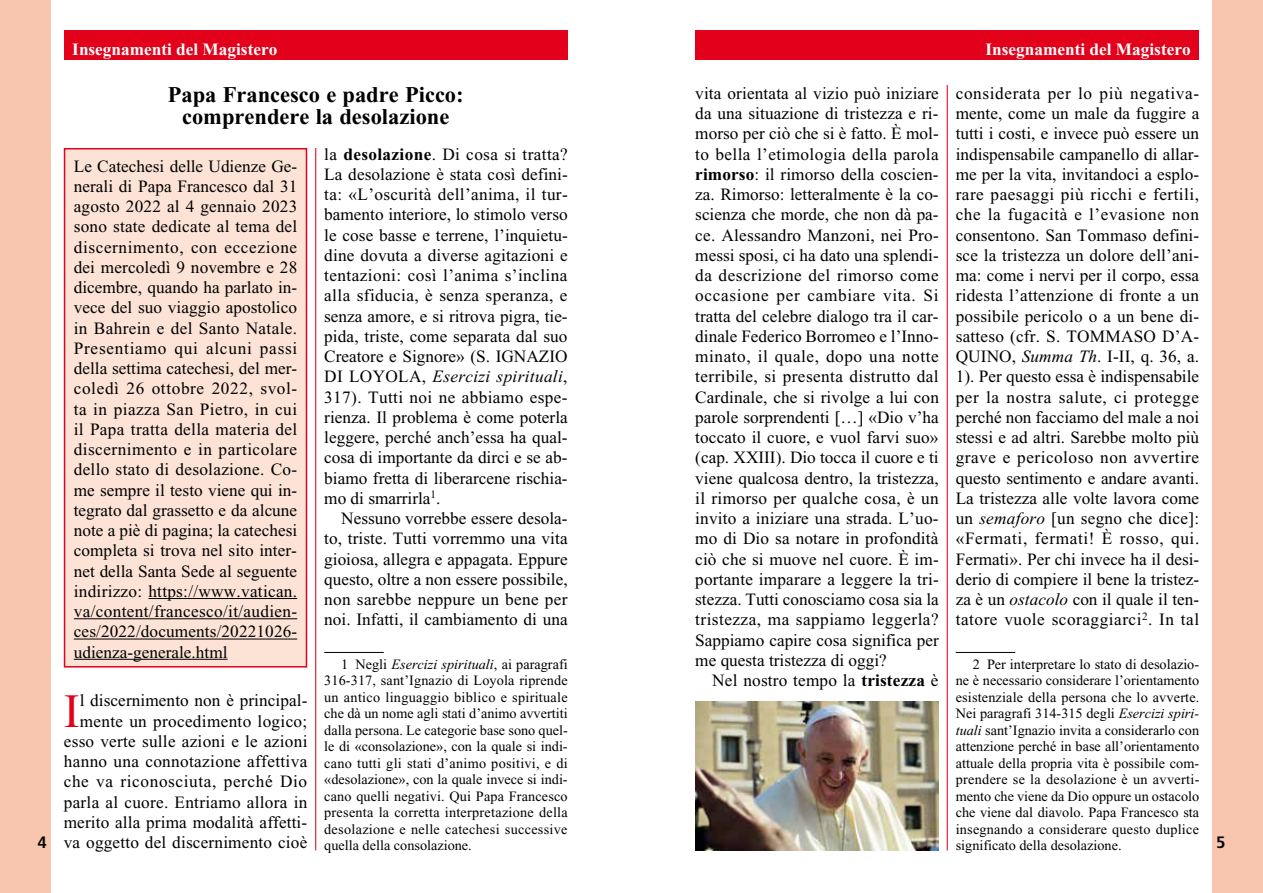
<style>
.page{position:relative;width:1263px;height:893px;background:#fff}
.page>*{position:absolute;margin:0;border:0;box-sizing:border-box;transform-origin:0 0}
.t1{font:47.85px "Times New Roman";color:#e2001a}
.t2{font:700 22.5px/22px "Times New Roman";color:#000;text-align:center}
.t3{font:17.25px/20.2px "Times New Roman";letter-spacing:.005em;color:#000;text-align:justify}
.t4{font:700 17.25px "Times New Roman";color:#fff}
.t5{font:700 condensed 16.5px "Frutiger";color:#000;scale:1.1 1}
.t6{font:14.25px/16.5px "Times New Roman";color:#000;text-align:justify}
.s1{font-weight:700}
.s2{font-style:italic}
</style>
<div class="page">
<hr style="left:947px;top:85px;width:1px;height:765px;background:#e2001a">
<div style="left:64px;top:30px;width:504px;height:30px;background:#e2001a"></div>
<div style="left:0;top:0;width:51px;height:893px;background:#f8c5ae"></div>
<div style="left:695px;top:30px;width:504px;height:30px;background:#e2001a"></div>
<div style="left:1212px;top:0;width:51px;height:893px;background:#f8c5ae"></div>
<hr style="left:315px;top:148px;width:1px;height:702px;background:#e2001a">
<hr style="left:956px;top:652px;width:59px;height:1px;background:#000">
<hr style="left:324px;top:652px;width:60px;height:1px;background:#000">
<div style="left:65px;top:149px;width:241px;height:518px;background:#fce3d6"></div>
<hr style="left:148px;top:598px;width:149px;height:1px;background:#000">
<hr style="left:74px;top:618px;width:223px;height:1px;background:#000">
<hr style="left:74px;top:639px;width:223px;height:1px;background:#000">
<hr style="left:74px;top:659px;width:154px;height:1px;background:#000">
<div style="left:64px;top:148px;width:243px;height:520px;border:2px solid #e2001a"></div>
<img style="left:695px;top:701px;width:244px;height:149px">
<p class="t4" style="left:72px;top:40px;width:207px">Insegnamenti del Magistero</p>
<p class="t4" style="left:985px;top:40px;width:207px">Insegnamenti del Magistero</p>
<p class="t3" style="left:695px;top:83px;width:245px">vita orientata al vizio può iniziare da una situazione di tristezza e ri&shy;morso per ciò che si è fatto. È mol&shy;to bella l’etimologia della parola <span class="s1">rimorso</span>: il rimorso della coscien&shy;za. Rimorso: letteralmente è la co&shy;scienza che morde, che non dà pa&shy;ce. Alessandro Manzoni, nei Pro&shy;messi sposi, ci ha dato una splendi&shy;da descrizione del rimorso come occasione per cambiare vita. Si tratta del celebre dialogo tra il car&shy;dinale Federico Borromeo e l’Inno&shy;minato, il quale, dopo una notte terribile, si presenta distrutto dal Cardinale, che si rivolge a lui con parole sorprendenti […] «Dio v’ha toccato il cuore, e vuol farvi suo» (cap. XXIII). Dio tocca il cuore e ti viene qualcosa dentro, la tristezza, il rimorso per qualche cosa, è un invito a iniziare una strada. L’uo&shy;mo di Dio sa notare in profondità ciò che si muove nel cuore. È im&shy;portante imparare a leggere la tri&shy;stezza. Tutti conosciamo cosa sia la tristezza, ma sappiamo leggerla?<br>Sappiamo capire cosa significa per me questa tristezza di oggi?</p>
<p class="t3" style="left:712px;top:670px;width:228px">Nel nostro tempo la <span class="s1">tristezza</span> è</p>
<p class="t3" style="left:956px;top:83px;width:245px">considerata per lo più negativa&shy;mente, come un male da fuggire a tutti i costi, e invece può essere un indispensabile campanello di allar&shy;me per la vita, invitandoci a esplo&shy;rare paesaggi più ricchi e fertili, che la fugacità e l’evasione non consentono. San Tommaso defini&shy;sce la tristezza un dolore dell’ani&shy;ma: come i nervi per il corpo, essa ridesta l’attenzione di fronte a un possibile pericolo o a un bene di&shy;satteso (cfr. S. TOMMASO D’A-QUINO, <span class="s2">Summa Th</span>. I-II, q. 36, a.<br>1). Per questo essa è indispensabile per la nostra salute, ci protegge perché non facciamo del male a noi stessi e ad altri. Sarebbe molto più grave e pericoloso non avvertire questo sentimento e andare avanti.<br>La tristezza alle volte lavora come un <span class="s2">semaforo</span> [un segno che dice]: «Fermati, fermati! È rosso, qui.<br>Fermati». Per chi invece ha il desi&shy;derio di compiere il bene la tristez&shy;za è un <span class="s2">ostacolo</span> con il quale il ten&shy;tatore vuole scoraggiarci<sup>2</sup>. In tal</p>
<p class="t6" style="left:956px;top:656px;width:245px;text-indent:17px">2 Per interpretare lo stato di desolazio&shy;ne è necessario considerare l’orientamento esistenziale della persona che lo avverte.<br>Nei paragrafi 314-315 degli <span class="s2">Esercizi spiri&shy;tuali</span> sant’Ignazio invita a considerarlo con attenzione perché in base all’orientamento attuale della propria vita è possibile com&shy;prendere se la desolazione è un avverti&shy;mento che viene da Dio oppure un ostacolo che viene dal diavolo. Papa Francesco sta insegnando a considerare questo duplice significato della desolazione.</p>
<h2 class="t2" style="left:168px;top:84px;width:297px">Papa Francesco e padre Picco: comprendere la desolazione</h2>
<p class="t3" style="left:74px;top:156px;width:225px">Le Catechesi delle Udienze Ge&shy;nerali di Papa Francesco dal 31 agosto 2022 al 4 gennaio 2023 sono state dedicate al tema del discernimento, con eccezione dei mercoledì 9 novembre e 28 dicembre, quando ha parlato in&shy;vece del suo viaggio apostolico in Bahrein e del Santo Natale.<br>Presentiamo qui alcuni passi della settima catechesi, del mer&shy;coledì 26 ottobre 2022, svol&shy;ta in piazza San Pietro, in cui il Papa tratta della materia del discernimento e in particolare dello stato di desolazione. Co&shy;me sempre il testo viene qui in&shy;tegrato dal grassetto e da alcune note a piè di pagina; la catechesi completa si trova nel sito inter&shy;net della Santa Sede al seguente indirizzo: https://www.vatican. va/content/francesco/it/audien&shy;ces/2022/documents/20221026- udienza-generale.html</p>
<p class="t3" style="left:324px;top:144px;width:245px">la <span class="s1">desolazione</span>. Di cosa si tratta?<br>La desolazione è stata così defini&shy;ta: «L’oscurità dell’anima, il tur&shy;bamento interiore, lo stimolo verso le cose basse e terrene, l’inquietu&shy;dine dovuta a diverse agitazioni e tentazioni: così l’anima s’inclina alla sfiducia, è senza speranza, e senza amore, e si ritrova pigra, tie&shy;pida, triste, come separata dal suo Creatore e Signore» (S. IGNAZIO DI LOYOLA, <span class="s2">Esercizi spirituali</span>, 317). Tutti noi ne abbiamo espe&shy;rienza. Il problema è come poterla leggere, perché anch’essa ha qual&shy;cosa di importante da dirci e se ab&shy;biamo fretta di liberarcene rischia&shy;mo di smarrirla<sup>1</sup>.</p>
<p class="t3" style="left:324px;top:508px;width:245px;text-indent:17px">Nessuno vorrebbe essere desola&shy;to, triste. Tutti vorremmo una vita gioiosa, allegra e appagata. Eppure questo, oltre a non essere possibile, non sarebbe neppure un bene per noi. Infatti, il cambiamento di una</p>
<p class="t6" style="left:324px;top:656px;width:245px;text-indent:17px">1 Negli <span class="s2">Esercizi spirituali</span>, ai paragrafi 316-317, sant’Ignazio di Loyola riprende un antico linguaggio biblico e spirituale che dà un nome agli stati d’animo avvertiti dalla persona. Le categorie base sono quel&shy;le di «consolazione», con la quale si indi&shy;cano tutti gli stati d’animo positivi, e di «desolazione», con la quale invece si indi&shy;cano quelli negativi. Qui Papa Francesco presenta la corretta interpretazione della desolazione e nelle catechesi successive quella della consolazione.</p>
<p class="t3" style="left:64px;top:690px;width:245px;text-align:right">l discernimento non è principal&shy;mente un procedimento logico; esso verte sulle azioni e le azioni hanno una connotazione affettiva che va riconosciuta, perché Dio parla al cuore. Entriamo allora in merito alla prima modalità affetti&shy;va oggetto del discernimento cioè</p>
<h1 class="t1" style="left:64px;top:684px;width:17px">I</h1>
<p class="t5" style="left:37px;top:832px;width:10px">4</p>
<p class="t5" style="left:1216px;top:832px;width:10px">5</p>
</div>
